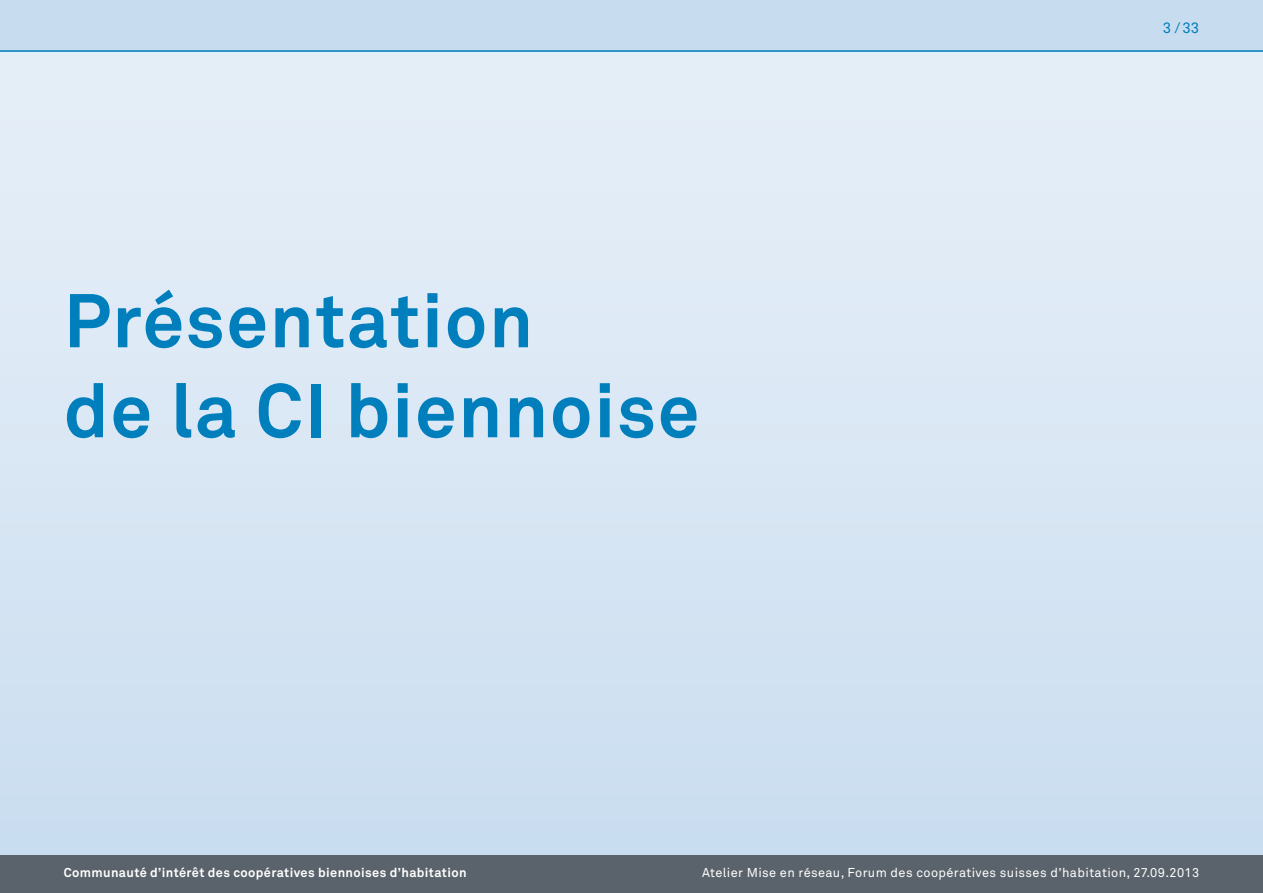
<style>
.page{position:relative;width:1263px;height:893px;background:#fff}
.page>*{position:absolute;margin:0;border:0;box-sizing:border-box;transform-origin:0 0}
.t1{font:700 75px/90px "Akkurat";letter-spacing:.02em;color:#007fbc}
.t2{font:15px "Akkurat";color:#007fbc}
.t3{font:12.75px "Akkurat";letter-spacing:.03em;color:#fff}
.t4{font:700 12.75px "Akkurat";letter-spacing:.03em;color:#fff}
</style>
<div class="page">
<div style="left:0;top:52px;width:1263px;height:805px;background:linear-gradient(to bottom,#e7f0f8,#caddf0)"></div>
<div style="left:0;top:0;width:1263px;height:52px;background:#c8dcef"></div>
<div style="left:0;top:855px;width:1263px;height:38px;background:#5a636b"></div>
<hr style="left:0;top:50px;width:1263px;height:2px;background:#007fbc">
<h1 class="t1" style="left:64px;top:275px;width:637px">Présentation<br>de la CI biennoise</h1>
<p class="t2" style="left:1163px;top:18px;width:38px">3/33</p>
<p class="t4" style="left:64px;top:864px;width:404px">Communauté d’intérêt des coopératives biennoises d’habitation</p>
<p class="t3" style="left:702px;top:864px;width:499px">Atelier Mise en réseau, Forum des coopératives suisses d’habitation, 27.09.2013</p>
</div>
